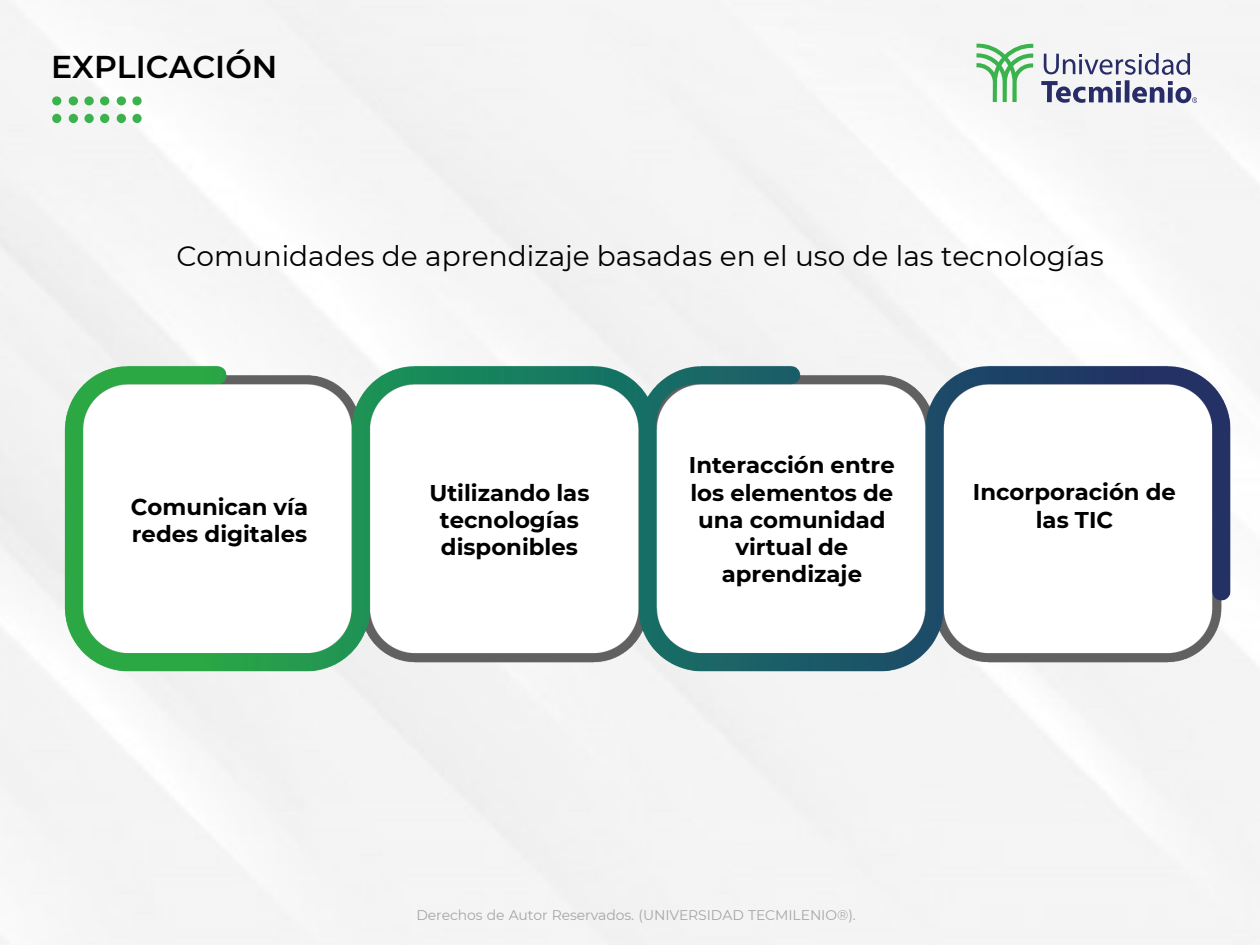
<style>
.page{position:relative;width:1260px;height:945px;background:#f4f4f4}
.page>*{position:absolute;margin:0;border:0;box-sizing:border-box;transform-origin:0 0}
.t1{font:600 31.5px "Montserrat";color:#000}
.t2{font:28px "Montserrat";color:#000}
.t3{font:700 22.75px/27.3px "Montserrat";color:#000;text-align:center}
.t4{font:14px "Montserrat";letter-spacing:-.01em;color:#a6a6a6}
</style>
<div class="page">
<svg style="left:1041px;top:53px;width:156px;height:50px"></svg>
<svg style="left:976px;top:44px;width:57px;height:58px"></svg>
<img style="left:0;top:324px;width:1260px;height:393px">
<div style="left:100px;top:97px;width:9px;height:8px;background:#3ab34c;border-radius:50%"></div>
<div style="left:117px;top:97px;width:9px;height:8px;background:#3ab34c;border-radius:50%"></div>
<div style="left:132px;top:97px;width:9px;height:8px;background:#3ab34c;border-radius:50%"></div>
<div style="left:100px;top:114px;width:9px;height:9px;background:#3ab34c;border-radius:50%"></div>
<div style="left:117px;top:114px;width:9px;height:9px;background:#3ab34c;border-radius:50%"></div>
<div style="left:132px;top:114px;width:9px;height:9px;background:#3ab34c;border-radius:50%"></div>
<div style="left:52px;top:97px;width:9px;height:8px;background:#3ab34c;border-radius:50%"></div>
<div style="left:69px;top:97px;width:9px;height:8px;background:#3ab34c;border-radius:50%"></div>
<div style="left:84px;top:97px;width:10px;height:8px;background:#3ab34c;border-radius:50%"></div>
<div style="left:52px;top:114px;width:9px;height:9px;background:#3ab34c;border-radius:50%"></div>
<div style="left:69px;top:114px;width:9px;height:9px;background:#3ab34c;border-radius:50%"></div>
<div style="left:84px;top:114px;width:10px;height:9px;background:#3ab34c;border-radius:50%"></div>
<p class="t1" style="left:51px;top:45px;width:228px">EXPLICACIÓN</p>
<p class="t2" style="left:176px;top:237px;width:929px">Comunidades de aprendizaje basadas en el uso de las tecnologías</p>
<p class="t3" style="left:131px;top:492px;width:179px;text-align:left">Comunican vía redes digitales</p>
<p class="t3" style="left:429px;top:478px;width:162px">Utilizando las tecnologías disponibles</p>
<p class="t3" style="left:689px;top:450px;width:207px">Interacción entre los elementos de una comunidad virtual de aprendizaje</p>
<p class="t3" style="left:973px;top:478px;width:204px">Incorporación de las TIC</p>
<p class="t4" style="left:416px;top:906px;width:441px">Derechos de Autor Reservados. (UNIVERSIDAD TECMILENIO®).</p>
</div>
